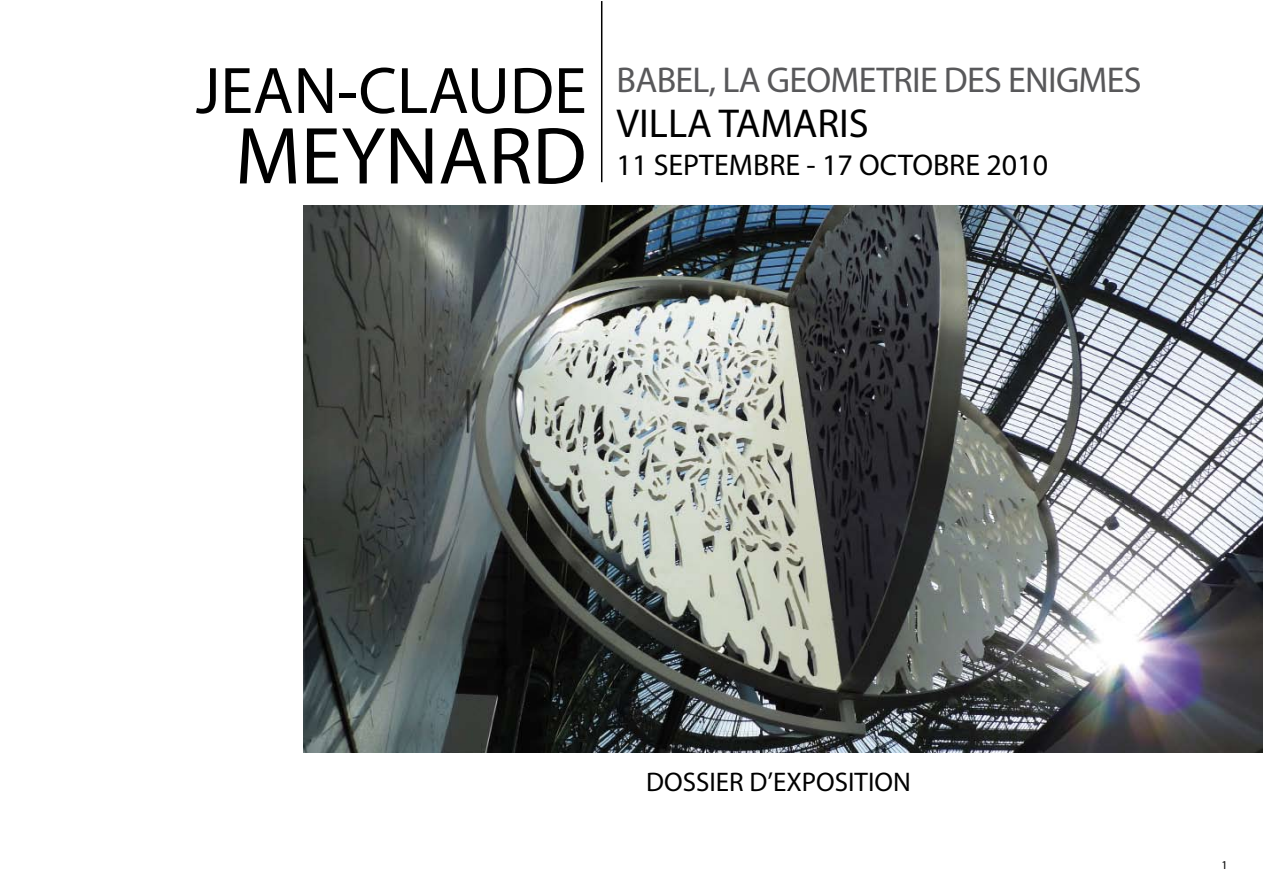
<style>
.page{position:relative;width:1263px;height:893px;background:#fff}
.page>*{position:absolute;margin:0;border:0;box-sizing:border-box;transform-origin:0 0}
.t1{font:81.6px "Myriad Pro";color:#000}
.t2{font:66.3px "Myriad Pro";color:#000}
.t3{font:40.5px "Myriad Pro";color:#000}
.t4{font:36px "Myriad Pro";letter-spacing:-.02em;color:#58585a}
.t5{font:30px "Myriad Pro";color:#000}
.t6{font:27px "Myriad Pro";color:#000}
.t7{font:12px "Myriad Pro";color:#000}
</style>
<div class="page">
<img style="left:304px;top:205px;width:959px;height:548px">
<hr style="left:601px;top:1px;width:1px;height:181px;background:#000">
<h2 class="t2" style="left:196px;top:50px;width:392px">JEAN-CLAUDE</h2>
<h1 class="t1" style="left:235px;top:106px;width:353px">MEYNARD</h1>
<p class="t4" style="left:617px;top:58px;width:526px">BABEL, LA GEOMETRIE DES ENIGMES</p>
<p class="t3" style="left:617px;top:99px;width:254px">VILLA TAMARIS</p>
<p class="t5" style="left:617px;top:146px;width:433px">11 SEPTEMBRE - 17 OCTOBRE 2010</p>
<p class="t6" style="left:646px;top:765px;width:266px">DOSSIER D’EXPOSITION</p>
<p class="t7" style="left:1221px;top:857px;width:8px">1</p>
</div>
